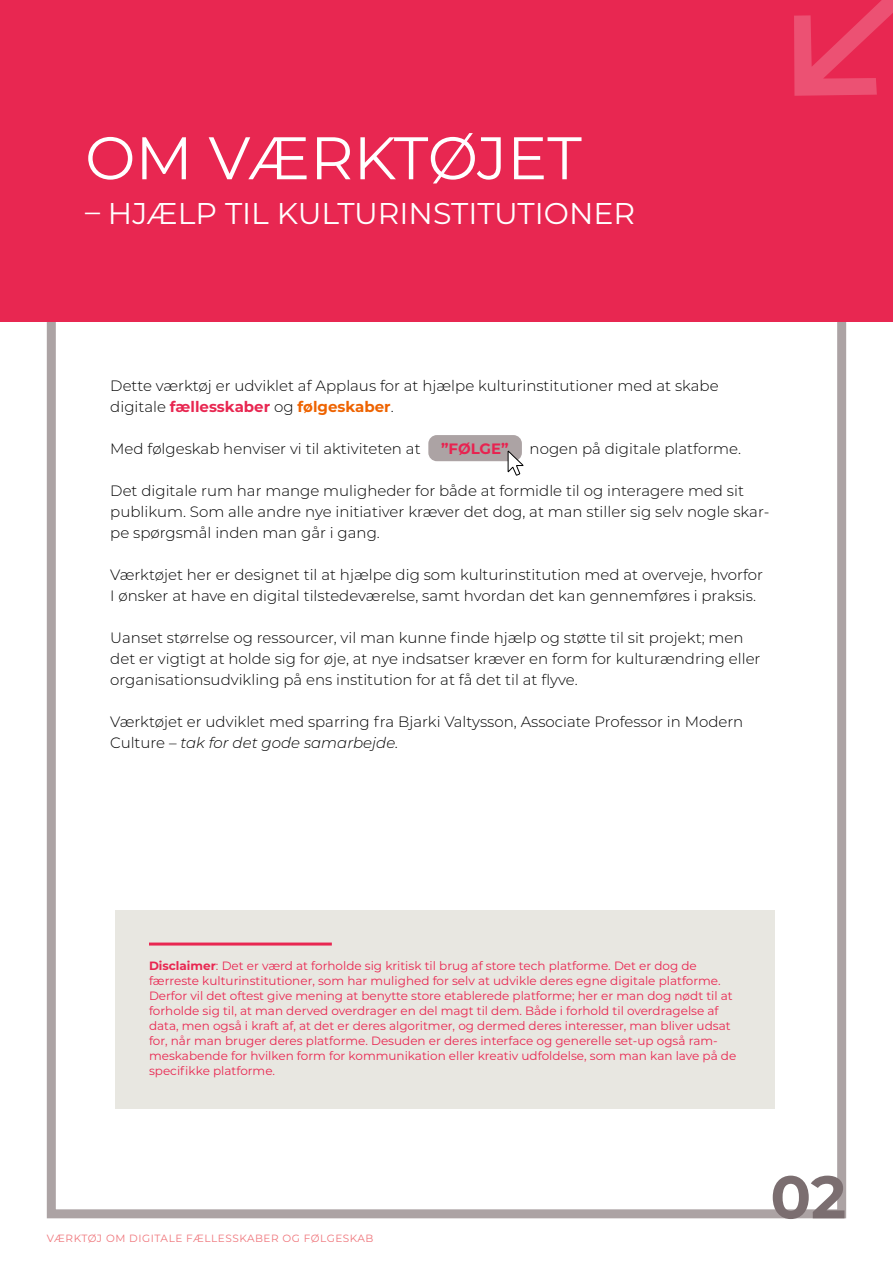
<style>
.page{position:relative;width:893px;height:1263px;background:#fff}
.page>*{position:absolute;margin:0;border:0;box-sizing:border-box;transform-origin:0 0}
.t1{font:60px "Montserrat";color:#fff}
.t2{font:700 60px "Montserrat";color:#7b6e70}
.t3{font:30px "Montserrat";color:#fff}
.t4{font:300 15px/21px "Montserrat";color:#000}
.t5{font:700 15px "Montserrat";letter-spacing:-.005em;color:#e82350}
.t6{font:12px/15px "Montserrat";color:#e82751}
.t7{font:10.5px "Montserrat";letter-spacing:.05em;color:#ef757b}
.s1{font-weight:700;color:#e82751}
.s2{font-weight:700;color:#ee6300}
.s3{font-style:italic}
.s4{font-weight:700}
</style>
<div class="page">
<div style="left:47px;top:46px;width:799px;height:1172px;border:9px solid #aca3a4"></div>
<div style="left:0;top:0;width:893px;height:321px;background:#e82751"></div>
<svg style="left:794px;top:0;width:99px;height:96px"></svg>
<div style="left:115px;top:910px;width:659px;height:199px;background:#e8e7e1"></div>
<div style="left:428px;top:435px;width:94px;height:26px;background:#aca3a4;border-radius:9px"></div>
<hr style="left:149px;top:942px;width:183px;height:3px;background:#e82751">
<svg style="left:507px;top:450px;width:17px;height:26px"></svg>
<h1 class="t1" style="left:85px;top:117px;width:498px">OM VÆRKTØJET</h1>
<h2 class="t3" style="left:85px;top:193px;width:552px">– HJÆLP TIL KULTURINSTITUTIONER</h2>
<p class="t4" style="left:110px;top:374px;width:610px">Dette værktøj er udviklet af Applaus for at hjælpe kulturinstitutioner med at skabe digitale <span class="s1">fællesskaber</span> og <span class="s2">følgeskaber</span>.</p>
<p class="t4" style="left:110px;top:437px;width:312px">Med følgeskab henviser vi til aktiviteten at</p>
<p class="t5" style="left:441px;top:438px;width:69px">”FØLGE”</p>
<p class="t4" style="left:530px;top:437px;width:213px">nogen på digitale platforme.</p>
<p class="t4" style="left:110px;top:479px;width:661px">Det digitale rum har mange muligheder for både at formidle til og interagere med sit publikum. Som alle andre nye initiativer kræver det dog, at man stiller sig selv nogle skar&shy;pe spørgsmål inden man går i gang.</p>
<p class="t4" style="left:110px;top:563px;width:654px">Værktøjet her er designet til at hjælpe dig som kulturinstitution med at overveje, hvorfor<br>I ønsker at have en digital tilstedeværelse, samt hvordan det kan gennemføres i praksis.</p>
<p class="t4" style="left:110px;top:626px;width:652px">Uanset størrelse og ressourcer, vil man kunne finde hjælp og støtte til sit projekt; men det er vigtigt at holde sig for øje, at nye indsatser kræver en form for kulturændring eller organisationsudvikling på ens institution for at få det til at flyve.</p>
<p class="t4" style="left:110px;top:710px;width:634px">Værktøjet er udviklet med sparring fra Bjarki Valtysson, Associate Professor in Modern<br>Culture <span class="s3">– tak for det gode samarbejde.</span></p>
<p class="t6" style="left:149px;top:958px;width:589px"><span class="s4">Disclaimer</span>: Det er værd at forholde sig kritisk til brug af store tech platforme. Det er dog de færreste kulturinstitutioner, som har mulighed for selv at udvikle deres egne digitale platforme.<br>Derfor vil det oftest give mening at benytte store etablerede platforme; her er man dog nødt til at forholde sig til, at man derved overdrager en del magt til dem. Både i forhold til overdragelse af data, men også i kraft af, at det er deres algoritmer, og dermed deres interesser, man bliver udsat for, når man bruger deres platforme. Desuden er deres interface og generelle set-up også ram&shy;meskabende for hvilken form for kommunikation eller kreativ udfoldelse, som man kan lave på de specifikke platforme.</p>
<p class="t7" style="left:47px;top:1231px;width:328px">VÆRKTØJ OM DIGITALE FÆLLESSKABER OG FØLGESKAB</p>
<h1 class="t2" style="left:770px;top:1154px;width:77px">02</h1>
</div>
